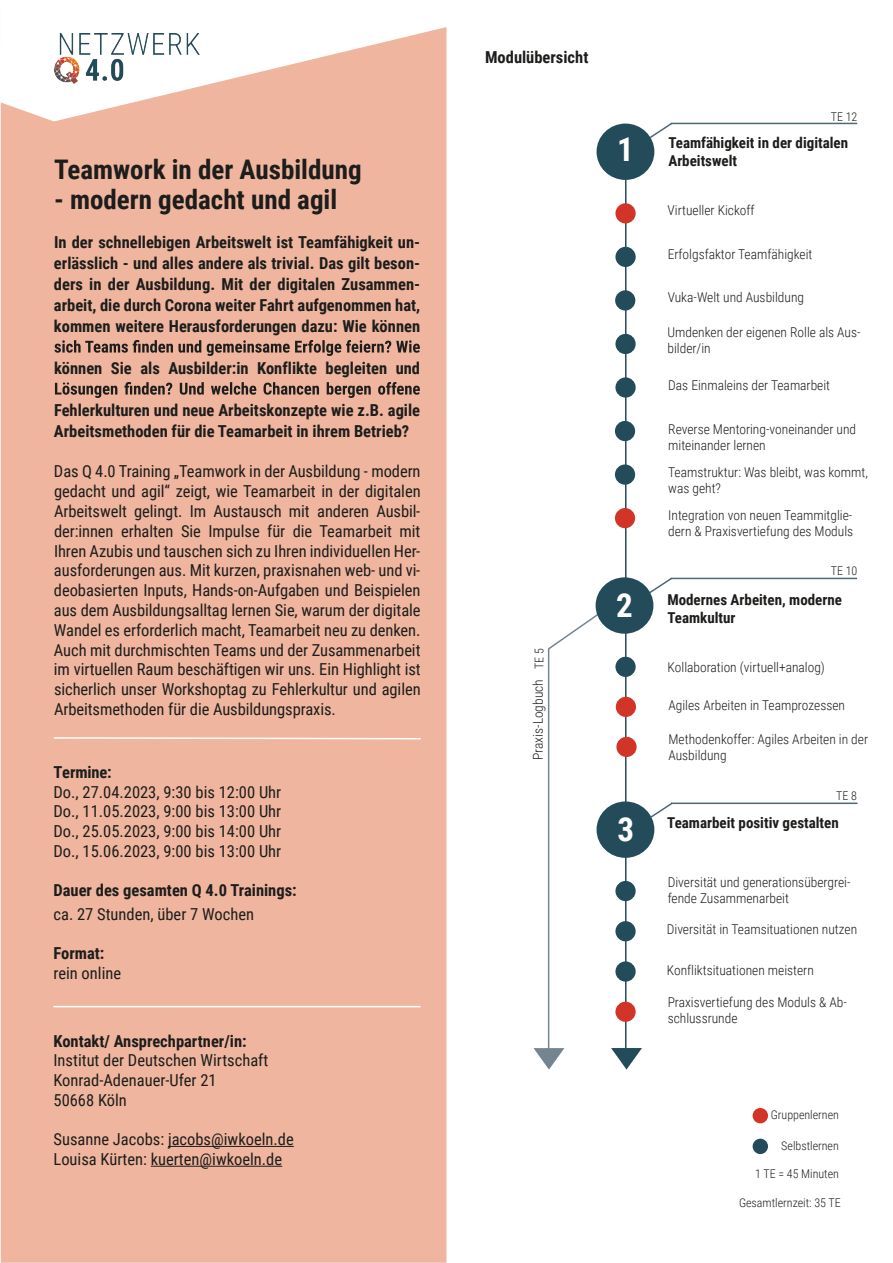
<style>
.page{position:relative;width:893px;height:1263px;background:#fff}
.page>*{position:absolute;margin:0;border:0;box-sizing:border-box;transform-origin:0 0}
.t1{font:700 33px "Roboto Condensed";color:#fff}
.t2{font:700 27px "Roboto Condensed";color:#1d1d1b}
.t3{font:16.5px/19.8px "Roboto Condensed";color:#1d1d1b;text-align:justify}
.t4{font:700 16.5px/21px "Roboto Condensed";color:#1d1d1b;text-align:justify}
.t5{font:700 15px/18px "Roboto Condensed";color:#1d1d1b}
.t6{font:300 13.5px/16.2px "Roboto Condensed";color:#1d1d1b}
.t7{font:300 12px "Roboto Condensed";color:#1d1d1b}
</style>
<div class="page">
<div style="left:1px;top:121px;width:445px;height:1142px;background:#efb59f"></div>
<svg style="left:547px;top:609px;width:56px;height:42px"></svg>
<div style="left:596px;top:124px;width:58px;height:56px;background:#244b59;border-radius:50%"></div>
<svg style="left:54px;top:340px;width:366px;height:16px;background:#ab8374"></svg>
<svg style="left:55px;top:382px;width:365px;height:16px;background:#ac8575"></svg>
<hr style="left:168px;top:1146px;width:126px;height:1px;background:#1d1d1b">
<hr style="left:151px;top:1166px;width:131px;height:1px;background:#1d1d1b">
<hr style="left:625px;top:149px;width:1px;height:899px;background:#244b59">
<div style="left:596px;top:577px;width:57px;height:57px;background:#244b59;border-radius:50%"></div>
<div style="left:596px;top:801px;width:58px;height:57px;background:#244b59;border-radius:50%"></div>
<svg style="left:648px;top:122px;width:26px;height:18px"></svg>
<hr style="left:671px;top:123px;width:186px;height:1px;background:#4e6874">
<svg style="left:648px;top:577px;width:26px;height:18px"></svg>
<hr style="left:670px;top:578px;width:187px;height:1px;background:#4e6874">
<svg style="left:648px;top:803px;width:26px;height:17px"></svg>
<hr style="left:671px;top:802px;width:186px;height:2px;background:#4e6874">
<hr style="left:548px;top:648px;width:1px;height:402px;background:#748490">
<svg style="left:533px;top:1048px;width:31px;height:21px"></svg>
<hr style="left:54px;top:1006px;width:366px;height:1px;background:#fff">
<svg style="left:52px;top:736px;width:370px;height:4px"></svg>
<div style="left:615px;top:203px;width:21px;height:20px;background:#d23527;border-radius:50%"></div>
<div style="left:615px;top:247px;width:21px;height:20px;background:#244b59;border-radius:50%"></div>
<div style="left:615px;top:290px;width:20px;height:20px;background:#244b59;border-radius:50%"></div>
<div style="left:615px;top:464px;width:20px;height:21px;background:#244b59;border-radius:50%"></div>
<div style="left:615px;top:421px;width:20px;height:20px;background:#244b59;border-radius:50%"></div>
<div style="left:615px;top:508px;width:20px;height:20px;background:#d23527;border-radius:50%"></div>
<svg style="left:611px;top:1048px;width:31px;height:21px"></svg>
<div style="left:615px;top:881px;width:21px;height:20px;background:#244b59;border-radius:50%"></div>
<div style="left:615px;top:921px;width:21px;height:20px;background:#244b59;border-radius:50%"></div>
<div style="left:753px;top:1108px;width:15px;height:15px;background:#d23527;border-radius:50%"></div>
<svg style="left:0;top:27px;width:447px;height:94px;fill:#efb59f"></svg>
<img style="left:54px;top:34px;width:145px;height:50px">
<div style="left:615px;top:334px;width:21px;height:20px;background:#244b59;border-radius:50%"></div>
<div style="left:615px;top:377px;width:21px;height:21px;background:#244b59;border-radius:50%"></div>
<div style="left:615px;top:657px;width:21px;height:20px;background:#244b59;border-radius:50%"></div>
<div style="left:616px;top:697px;width:20px;height:20px;background:#d23527;border-radius:50%"></div>
<div style="left:615px;top:961px;width:21px;height:20px;background:#244b59;border-radius:50%"></div>
<div style="left:615px;top:1002px;width:21px;height:20px;background:#d23527;border-radius:50%"></div>
<div style="left:753px;top:1139px;width:15px;height:15px;background:#244b59;border-radius:50%"></div>
<div style="left:616px;top:737px;width:21px;height:20px;background:#d23527;border-radius:50%"></div>
<h2 class="t2" style="left:54px;top:151px;width:309px">Teamwork in der Ausbildung</h2>
<h2 class="t2" style="left:54px;top:181px;width:285px">- modern gedacht und agil</h2>
<p class="t4" style="left:54px;top:231px;width:368px">In der schnellebigen Arbeitswelt ist Teamfähigkeit un&shy;erlässlich - und alles andere als trivial. Das gilt beson&shy;ders in der Ausbildung. Mit der digitalen Zusammen&shy;arbeit, die durch Corona weiter Fahrt aufgenommen hat, kommen weitere Herausforderungen dazu: Wie können</p>
<p class="t4" style="left:54px;top:357px;width:368px">können Sie als Ausbilder:in Konflikte begleiten und</p>
<p class="t4" style="left:54px;top:399px;width:368px">Fehlerkulturen und neue Arbeitskonzepte wie z.B. agile<br>Arbeitsmethoden für die Teamarbeit in ihrem Betrieb?</p>
<p class="t3" style="left:54px;top:461px;width:368px">Das Q 4.0 Training „Teamwork in der Ausbildung - modern gedacht und agil“ zeigt, wie Teamarbeit in der digitalen Arbeitswelt gelingt. Im Austausch mit anderen Ausbil&shy;der:innen erhalten Sie Impulse für die Teamarbeit mit Ihren Azubis und tauschen sich zu Ihren individuellen Her&shy;ausforderungen aus. Mit kurzen, praxisnahen web- und vi&shy;deobasierten Inputs, Hands-on-Aufgaben und Beispielen aus dem Ausbildungsalltag lernen Sie, warum der digitale Wandel es erforderlich macht, Teamarbeit neu zu denken.<br>Auch mit durchmischten Teams und der Zusammenarbeit im virtuellen Raum beschäftigen wir uns. Ein Highlight ist sicherlich unser Workshoptag zu Fehlerkultur und agilen Arbeitsmethoden für die Ausbildungspraxis.</p>
<p class="t4" style="left:54px;top:761px;width:60px">Termine:</p>
<p class="t3" style="left:54px;top:781px;width:229px">Do., 27.04.2023, 9:30 bis 12:00 Uhr Do., 11.05.2023, 9:00 bis 13:00 Uhr Do., 25.05.2023, 9:00 bis 14:00 Uhr Do., 15.06.2023, 9:00 bis 13:00 Uhr</p>
<p class="t4" style="left:54px;top:879px;width:245px">Dauer des gesamten Q 4.0 Trainings:</p>
<p class="t3" style="left:54px;top:903px;width:202px">ca. 27 Stunden, über 7 Wochen</p>
<p class="t4" style="left:54px;top:942px;width:52px">Format:</p>
<p class="t3" style="left:54px;top:962px;width:69px">rein online</p>
<p class="t4" style="left:54px;top:1030px;width:195px">Kontakt/ Ansprechpartner/in:</p>
<p class="t3" style="left:54px;top:1050px;width:216px;text-align:left">Institut der Deutschen Wirtschaft<br>Konrad-Adenauer-Ufer 21<br>50668 Köln</p>
<p class="t3" style="left:54px;top:1129px;width:242px">Susanne Jacobs: jacobs@iwkoeln.de<br>Louisa Kürten: kuerten@iwkoeln.de</p>
<p class="t4" style="left:485px;top:46px;width:105px">Modulübersicht</p>
<h1 class="t1" style="left:617px;top:127px;width:18px">1</h1>
<p class="t7" style="left:531px;top:669px;width:22px;rotate:-90deg">TE 5</p>
<p class="t6" style="left:529px;top:760px;width:82px;rotate:-90deg">Praxis-Logbuch</p>
<h1 class="t1" style="left:616px;top:582px;width:18px">2</h1>
<h1 class="t1" style="left:617px;top:806px;width:18px">3</h1>
<p class="t7" style="left:831px;top:108px;width:28px">TE 12</p>
<p class="t5" style="left:668px;top:133px;width:181px">Teamfähigkeit in der digitalen<br>Arbeitswelt</p>
<p class="t6" style="left:668px;top:201px;width:89px">Virtueller Kickoff</p>
<p class="t6" style="left:668px;top:246px;width:146px">Erfolgsfaktor Teamfähigkeit</p>
<p class="t6" style="left:668px;top:288px;width:138px">Vuka-Welt und Ausbildung</p>
<p class="t6" style="left:668px;top:323px;width:195px">Umdenken der eigenen Rolle als Aus&shy;bilder/in</p>
<p class="t6" style="left:668px;top:377px;width:163px">Das Einmaleins der Teamarbeit</p>
<p class="t6" style="left:668px;top:420px;width:189px">Reverse Mentoring-voneinander und miteinander lernen</p>
<p class="t6" style="left:668px;top:463px;width:201px">Teamstruktur: Was bleibt, was kommt, was geht?</p>
<p class="t6" style="left:668px;top:507px;width:187px">Integration von neuen Teammitglie&shy;dern &amp; Praxisvertiefung des Moduls</p>
<p class="t7" style="left:831px;top:563px;width:28px">TE 10</p>
<p class="t5" style="left:667px;top:590px;width:176px">Modernes Arbeiten, moderne<br>Teamkultur</p>
<p class="t6" style="left:668px;top:658px;width:159px">Kollaboration (virtuell+analog)</p>
<p class="t6" style="left:668px;top:697px;width:178px">Agiles Arbeiten in Teamprozessen</p>
<p class="t6" style="left:668px;top:730px;width:201px">Methodenkoffer: Agiles Arbeiten in der<br>Ausbildung</p>
<p class="t7" style="left:836px;top:787px;width:22px">TE 8</p>
<p class="t5" style="left:667px;top:813px;width:173px">Teamarbeit positiv gestalten</p>
<p class="t6" style="left:668px;top:873px;width:184px">Diversität und generationsübergrei&shy;fende Zusammenarbeit</p>
<p class="t6" style="left:667px;top:921px;width:192px">Diversität in Teamsituationen nutzen</p>
<p class="t6" style="left:667px;top:961px;width:149px">Konfliktsituationen meistern</p>
<p class="t6" style="left:668px;top:994px;width:181px">Praxisvertiefung des Moduls &amp; Ab&shy;schlussrunde</p>
<p class="t7" style="left:771px;top:1107px;width:70px">Gruppenlernen</p>
<p class="t7" style="left:781px;top:1137px;width:59px">Selbstlernen</p>
<p class="t7" style="left:755px;top:1166px;width:85px">1 TE = 45 Minuten</p>
<p class="t7" style="left:739px;top:1194px;width:103px">Gesamtlernzeit: 35 TE</p>
</div>
